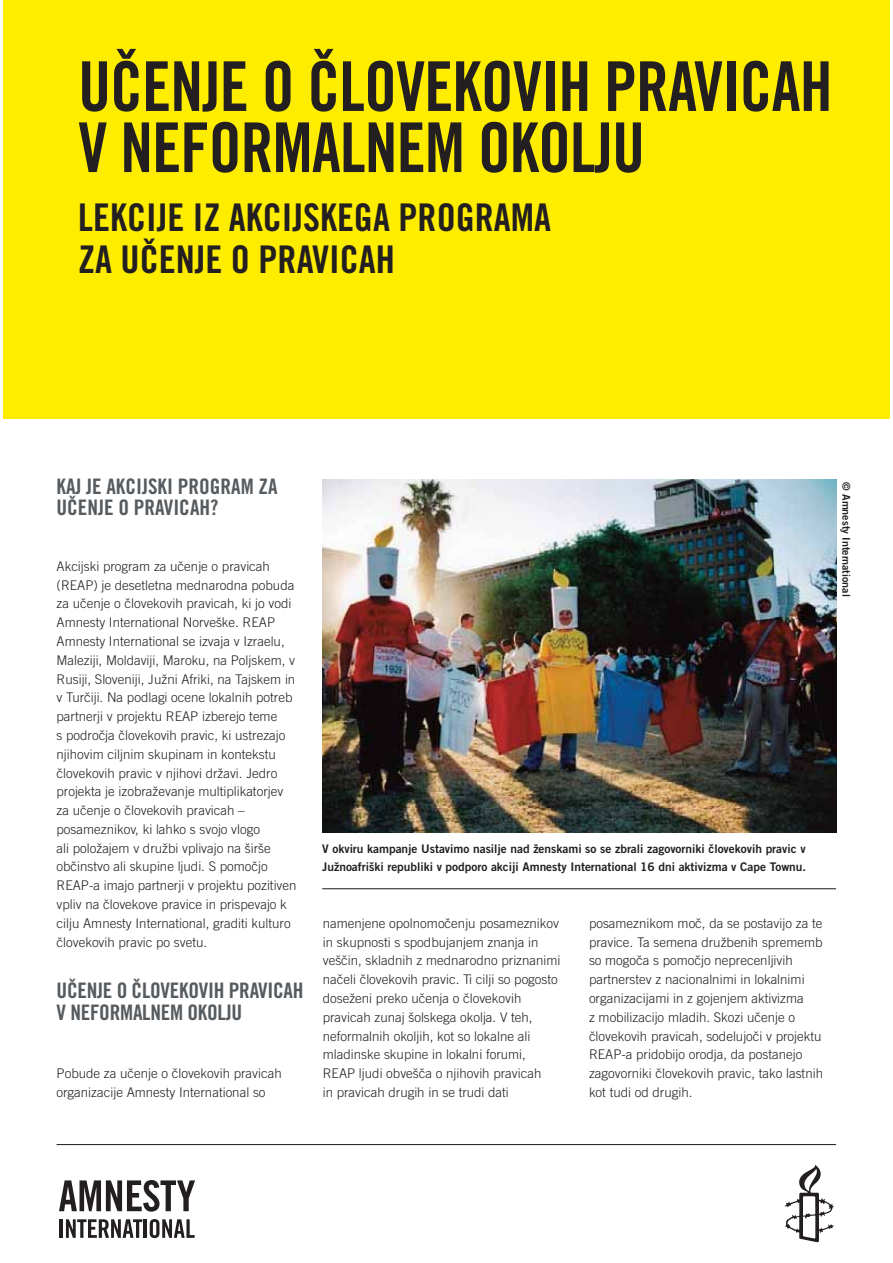
<style>
.page{position:relative;width:893px;height:1263px;background:#fff}
.page>*{position:absolute;margin:0;border:0;box-sizing:border-box;transform-origin:0 0}
.t1{font:68.7px/61.1px "Amnesty Trade Gothic Bd Cn 20";letter-spacing:-.01em;color:#231f20;scale:.95 1}
.t2{font:38.25px/42px "Amnesty Trade Gothic Bd Cn 20";color:#231f20}
.t3{font:21.45px/21.5px "Amnesty Trade Gothic Bd Cn 20";letter-spacing:-.01em;color:#565b5f}
.t4{font:300 13.35px/18.8px "Amnesty Trade Gothic";color:#231f20}
.t5{font:11.85px/18.8px "Amnesty Trade Gothic Bd 2";color:#231f20}
.t6{font:10.65px "Amnesty Trade Gothic Bd 2";color:#231f20}
</style>
<div class="page">
<div style="left:3px;top:0;width:886px;height:419px;background:#ffed00"></div>
<hr style="left:57px;top:1144px;width:779px;height:1px;background:#1b1817">
<svg style="left:784px;top:1165px;width:50px;height:77px"></svg>
<hr style="left:60px;top:1219px;width:3px;height:19px;background:#231f20">
<svg style="left:66px;top:1219px;width:76px;height:19px"></svg>
<hr style="left:144px;top:1219px;width:3px;height:19px;background:#231f20">
<svg style="left:150px;top:1219px;width:45px;height:19px"></svg>
<svg style="left:59px;top:1180px;width:136px;height:32px"></svg>
<hr style="left:322px;top:889px;width:514px;height:1px;background:#1b1817">
<img style="left:322px;top:479px;width:514px;height:353px">
<h1 class="t1" style="left:78px;top:64px;width:795px">UČENJE O ČLOVEKOVIH PRAVICAH<br>V NEFORMALNEM OKOLJU</h1>
<h2 class="t2" style="left:78px;top:201px;width:474px">LEKCIJE IZ AKCIJSKEGA PROGRAMA<br>ZA UČENJE O PRAVICAH</h2>
<h3 class="t3" style="left:57px;top:478px;width:222px">KAJ JE AKCIJSKI PROGRAM ZA<br>UČENJE O PRAVICAH?</h3>
<p class="t4" style="left:57px;top:558px;width:241px">Akcijski program za učenje o pravicah (REAP) je desetletna mednarodna pobuda za učenje o človekovih pravicah, ki jo vodi Amnesty International Norveške. REAP Amnesty International se izvaja v Izraelu, Maleziji, Moldaviji, Maroku, na Poljskem, v Rusiji, Sloveniji, Južni Afriki, na Tajskem in v Turčiji. Na podlagi ocene lokalnih potreb partnerji v projektu REAP izberejo teme<br>s področja človekovih pravic, ki ustrezajo njihovim ciljnim skupinam in kontekstu človekovih pravic v njihovi državi. Jedro projekta je izobraževanje multiplikatorjev za učenje o človekovih pravicah – posameznikov, ki lahko s svojo vlogo<br>ali položajem v družbi vplivajo na širše občinstvo ali skupine ljudi. S pomočjo REAP-a imajo partnerji v projektu pozitiven vpliv na človekove pravice in prispevajo k cilju Amnesty International, graditi kulturo človekovih pravic po svetu.</p>
<h3 class="t3" style="left:57px;top:982px;width:248px">UČENJE O ČLOVEKOVIH PRAVICAH<br>V NEFORMALNEM OKOLJU</h3>
<p class="t4" style="left:57px;top:1065px;width:227px">Pobude za učenje o človekovih pravicah organizacije Amnesty International so</p>
<p class="t6" style="left:850px;top:482px;width:116px;rotate:90deg">© Amnesty International</p>
<p class="t5" style="left:322px;top:840px;width:485px">V okviru kampanje Ustavimo nasilje nad ženskami so se zbrali zagovorniki človekovih pravic v<br>Južnoafriški republiki v podporo akciji Amnesty International 16 dni aktivizma v Cape Townu.</p>
<p class="t4" style="left:323px;top:915px;width:239px">namenjene opolnomočenju posameznikov in skupnosti s spodbujanjem znanja in veščin, skladnih z mednarodno priznanimi načeli človekovih pravic. Ti cilji so pogosto doseženi preko učenja o človekovih pravicah zunaj šolskega okolja. V teh, neformalnih okoljih, kot so lokalne ali mladinske skupine in lokalni forumi, REAP ljudi obvešča o njihovih pravicah<br>in pravicah drugih in se trudi dati</p>
<p class="t4" style="left:589px;top:915px;width:236px">posameznikom moč, da se postavijo za te pravice. Ta semena družbenih sprememb so mogoča s pomočjo neprecenljivih partnerstev z nacionalnimi in lokalnimi organizacijami in z gojenjem aktivizma<br>z mobilizacijo mladih. Skozi učenje o človekovih pravicah, sodelujoči v projektu REAP-a pridobijo orodja, da postanejo zagovorniki človekovih pravic, tako lastnih kot tudi od drugih.</p>
</div>
